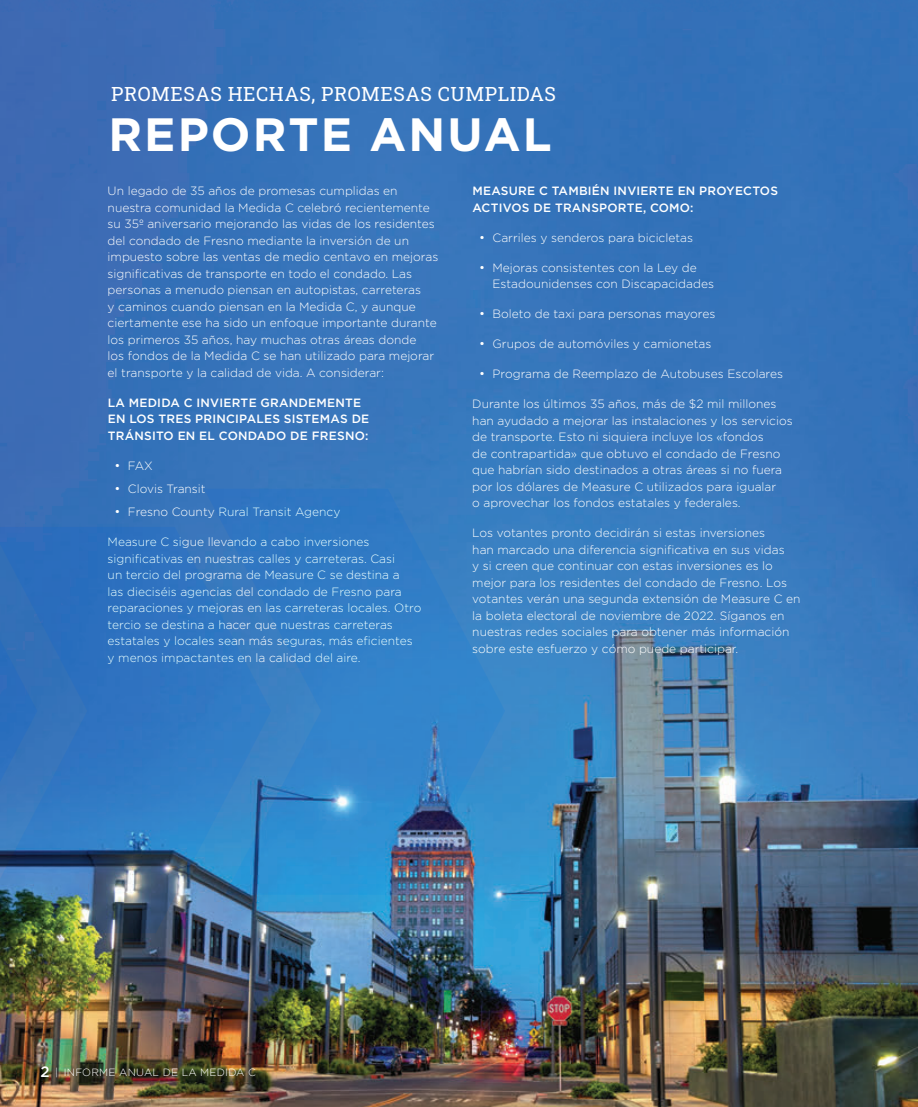
<style>
.page{position:relative;width:918px;height:1107px;background:#fff}
.page>*{position:absolute;margin:0;border:0;box-sizing:border-box;transform-origin:0 0}
.t1{font:700 46.65px "Gotham Pro";letter-spacing:.045em;color:#fff}
.t2{font:19.5px "Roboto Slab";letter-spacing:.025em;color:#fff}
.t3{font:300 12px/16.5px "Gotham Pro";color:#fff}
.t4{font:500 12px/16.5px "Gotham Pro";letter-spacing:.02em;color:#fff}
.t5{font:300 10.5px "Gotham Pro";letter-spacing:.02em;color:#fff}
.s1{font-size:12.75px}
.s2{font-weight:500;font-size:15px}
</style>
<div class="page">
<img style="left:0;top:0;width:918px;height:1107px">
<svg style="left:0;top:489px;width:37px;height:38px"></svg>
<svg style="left:0;top:527px;width:271px;height:406px;background:#3571b0"></svg>
<svg style="left:204px;top:489px;width:301px;height:406px;background:#3680c3"></svg>
<h2 class="t2" style="left:111px;top:81px;width:446px">PROMESAS HECHAS, PROMESAS CUMPLIDAS</h2>
<h1 class="t1" style="left:108px;top:107px;width:445px">REPORTE ANUAL</h1>
<p class="t3" style="left:108px;top:183px;width:332px">Un legado de 35 años de promesas cumplidas en nuestra comunidad la Medida C celebró recientemente su 35º aniversario mejorando las vidas de los residentes del condado de Fresno mediante la inversión de un impuesto sobre las ventas de medio centavo en mejoras significativas de transporte en todo el condado. Las personas a menudo piensan en autopistas, carreteras<br>y caminos cuando piensan en la Medida C, y aunque ciertamente ese ha sido un enfoque importante durante los primeros 35 años, hay muchas otras áreas donde<br>los fondos de la Medida C se han utilizado para mejorar el transporte y la calidad de vida. A considerar:</p>
<p class="t4" style="left:108px;top:394px;width:263px">LA MEDIDA C INVIERTE GRANDEMENTE<br>EN LOS TRES PRINCIPALES SISTEMAS DE<br>TRÁNSITO EN EL CONDADO DE FRESNO:</p>
<p class="t3" style="left:114px;top:457px;width:40px"><span class="s1">•</span> FAX</p>
<p class="t3" style="left:114px;top:480px;width:93px"><span class="s1">•</span> Clovis Transit</p>
<p class="t3" style="left:114px;top:504px;width:228px"><span class="s1">•</span> Fresno County Rural Transit Agency</p>
<p class="t3" style="left:108px;top:534px;width:315px">Measure C sigue llevando a cabo inversiones significativas en nuestras calles y carreteras. Casi<br>un tercio del programa de Measure C se destina a<br>las dieciséis agencias del condado de Fresno para reparaciones y mejoras en las carreteras locales. Otro tercio se destina a hacer que nuestras carreteras estatales y locales sean más seguras, más eficientes y menos impactantes en la calidad del aire.</p>
<p class="t4" style="left:472px;top:182px;width:307px">MEASURE C TAMBIÉN INVIERTE EN PROYECTOS<br>ACTIVOS DE TRANSPORTE, COMO:</p>
<p class="t3" style="left:479px;top:229px;width:216px"><span class="s1">•</span> Carriles y senderos para bicicletas</p>
<p class="t3" style="left:493px;top:259px;width:223px;text-indent:-14px"><span class="s1">•</span> Mejoras consistentes con la Ley de<br>Estadounidenses con Discapacidades</p>
<p class="t3" style="left:479px;top:306px;width:238px"><span class="s1">•</span> Boleto de taxi para personas mayores</p>
<p class="t3" style="left:479px;top:336px;width:234px"><span class="s1">•</span> Grupos de automóviles y camionetas</p>
<p class="t3" style="left:479px;top:366px;width:306px"><span class="s1">•</span> Programa de Reemplazo de Autobuses Escolares</p>
<p class="t3" style="left:472px;top:396px;width:322px">Durante los últimos 35 años, más de $2 mil millones han ayudado a mejorar las instalaciones y los servicios de transporte. Esto ni siquiera incluye los «fondos<br>de contrapartida» que obtuvo el condado de Fresno que habrían sido destinados a otras áreas si no fuera por los dólares de Measure C utilizados para igualar<br>o aprovechar los fondos estatales y federales.</p>
<p class="t3" style="left:472px;top:525px;width:330px">Los votantes pronto decidirán si estas inversiones<br>han marcado una diferencia significativa en sus vidas<br>y si creen que continuar con estas inversiones es lo mejor para los residentes del condado de Fresno. Los votantes verán una segunda extensión de Measure C en la boleta electoral de noviembre de 2022. Síganos en nuestras redes sociales para obtener más información sobre este esfuerzo y cómo puede participar.</p>
<p class="t5" style="left:40px;top:1067px;width:217px"><span class="s2">2</span> | INFORME ANUAL DE LA MEDIDA C</p>
</div>
